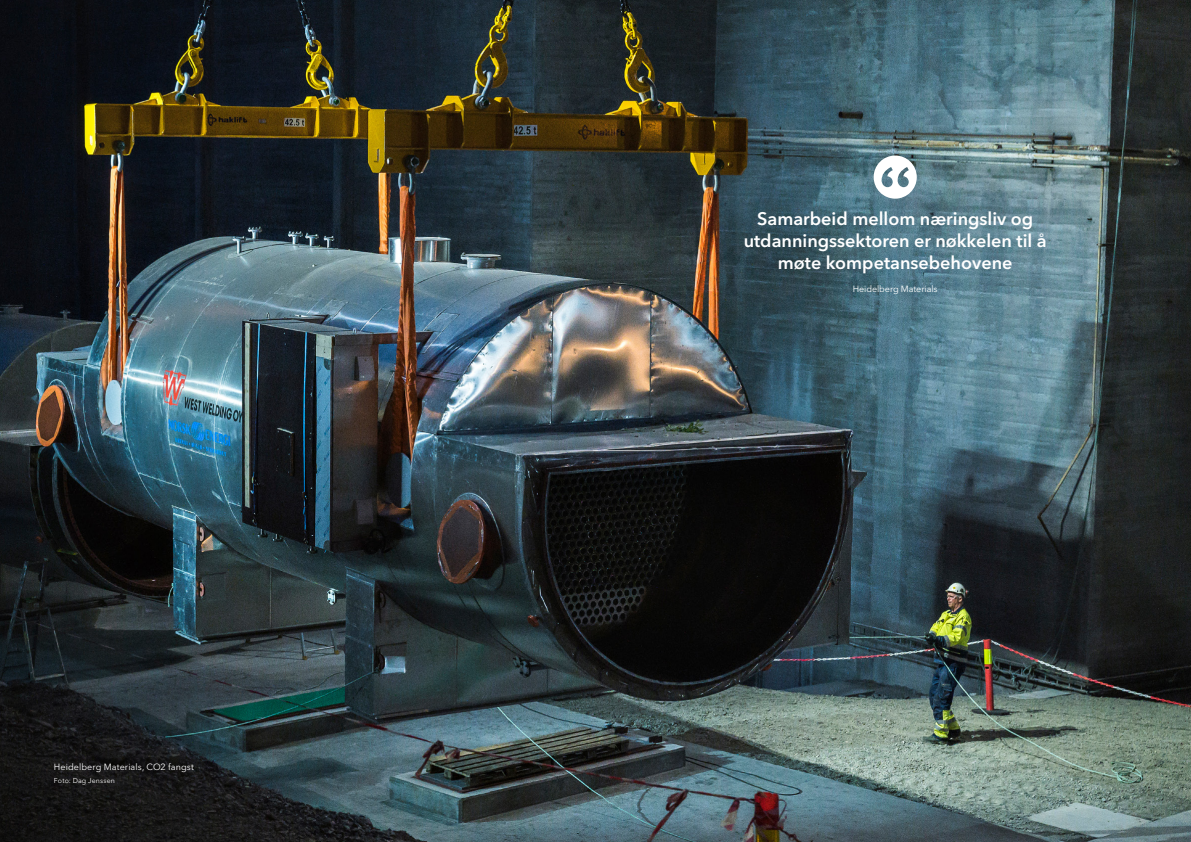
<style>
.page{position:relative;width:1191px;height:842px;background:#fff}
.page>*{position:absolute;margin:0;border:0;box-sizing:border-box;transform-origin:0 0}
.t1{font:600 18px/21.6px "Avenir Next LT Pro";color:#fff;text-align:center}
.t2{font:9px "Avenir Next LT Pro";letter-spacing:.005em;color:#fff}
.t3{font:7px "Avenir Next LT Pro";letter-spacing:.02em;color:#fff}
</style>
<div class="page">
<img style="left:0;top:0;width:1191px;height:842px">
<img style="left:0;top:405px;width:595px;height:437px">
<svg style="left:873px;top:155px;width:43px;height:44px"></svg>
<p class="t2" style="left:54px;top:761px;width:142px">Heidelberg Materials, CO2 fangst</p>
<p class="t3" style="left:54px;top:777px;width:63px">Foto: Dag Jenssen</p>
<p class="t1" style="left:743px;top:208px;width:304px">Samarbeid mellom næringsliv og utdanningssektoren er nøkkelen til å møte kompetansebehovene</p>
<p class="t2" style="left:853px;top:283px;width:86px">Heidelberg Materials</p>
</div>
